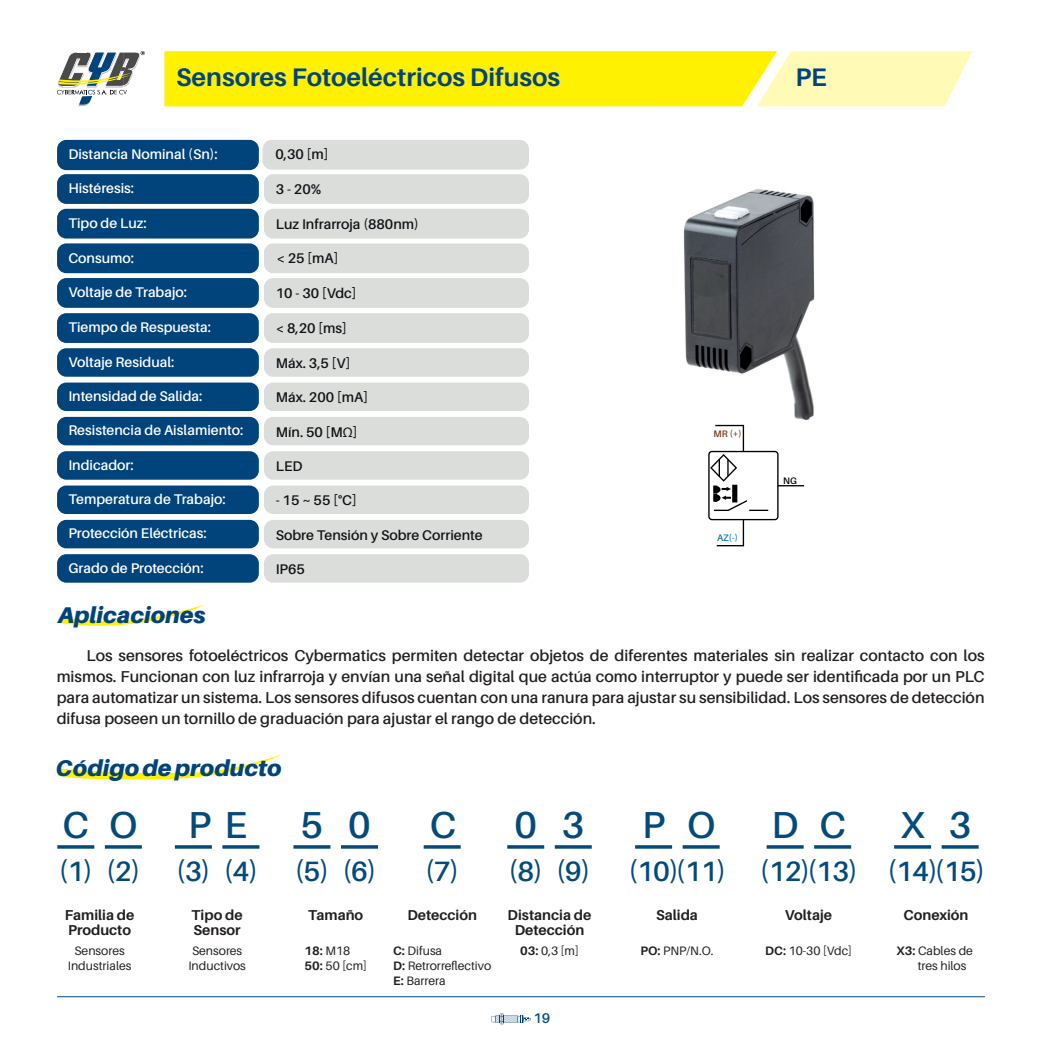
<style>
.page{position:relative;width:1042px;height:1042px;background:#fff}
.page>*{position:absolute;margin:0;border:0;box-sizing:border-box;transform-origin:0 0}
.t1{font:600 37.62px "Aileron";color:#044b7c}
.t2{font:600 28px "Aileron";letter-spacing:-.025em;color:#044b7c}
.t3{font:700 25.38px "Aileron";color:#00447b}
.t4{font:italic 900 22.75px "Aileron";color:#00447b}
.t5{font:600 15.75px/21px "Aileron";color:#231f20;text-align:justify}
.t6{font:700 14.35px/15.8px "Aileron";color:#231f20}
.t7{font:600 14px "Aileron";color:#fff}
.t8{font:600 14px "Aileron";color:#101315}
.t9{font:600 14px "Aileron";color:#034b7d}
.t10{font:12.25px/14.7px "Aileron";color:#231f20}
.t11{font:600 9.45px "Aileron";color:#0873bb}
.t12{font:600 9.45px "Aileron";color:#793416}
.t13{font:600 9.45px "Aileron";color:#000001}
.s1{font-family:"Myriad Pro";font-weight:400}
.s2{font-weight:700}
</style>
<div class="page">
<svg style="left:164px;top:51px;width:808px;height:55px;background:#fff333"></svg>
<svg style="left:57px;top:51px;width:88px;height:55px"></svg>
<div style="left:262px;top:140px;width:267px;height:30px;background:#dbdddb;border-radius:9px"></div>
<div style="left:264px;top:243px;width:265px;height:30px;background:#dbdddb;border-radius:9px"></div>
<div style="left:57px;top:140px;width:202px;height:30px;background:#00447b;border-radius:9px"></div>
<div style="left:57px;top:174px;width:202px;height:30px;background:#00447b;border-radius:9px"></div>
<div style="left:57px;top:209px;width:202px;height:29px;background:#00447b;border-radius:9px"></div>
<div style="left:264px;top:174px;width:265px;height:30px;background:#dbdddb;border-radius:9px"></div>
<div style="left:264px;top:209px;width:265px;height:29px;background:#dbdddb;border-radius:9px"></div>
<div style="left:57px;top:243px;width:202px;height:30px;background:#00447b;border-radius:9px"></div>
<div style="left:57px;top:278px;width:202px;height:30px;background:#00447b;border-radius:9px"></div>
<div style="left:264px;top:278px;width:265px;height:30px;background:#dbdddb;border-radius:9px"></div>
<div style="left:57px;top:313px;width:202px;height:30px;background:#00447b;border-radius:9px"></div>
<div style="left:264px;top:313px;width:265px;height:30px;background:#dbdddb;border-radius:9px"></div>
<div style="left:57px;top:348px;width:202px;height:29px;background:#00447b;border-radius:9px"></div>
<div style="left:264px;top:348px;width:265px;height:29px;background:#dbdddb;border-radius:9px"></div>
<div style="left:57px;top:382px;width:202px;height:29px;background:#00447b;border-radius:9px"></div>
<div style="left:264px;top:382px;width:265px;height:29px;background:#dbdddb;border-radius:9px"></div>
<div style="left:57px;top:417px;width:202px;height:28px;background:#00447b;border-radius:9px"></div>
<div style="left:264px;top:417px;width:265px;height:28px;background:#dbdddb;border-radius:9px"></div>
<div style="left:57px;top:451px;width:202px;height:29px;background:#00447b;border-radius:9px"></div>
<div style="left:264px;top:451px;width:265px;height:29px;background:#dbdddb;border-radius:9px"></div>
<div style="left:57px;top:485px;width:202px;height:29px;background:#00447b;border-radius:9px"></div>
<div style="left:264px;top:485px;width:265px;height:29px;background:#dbdddb;border-radius:9px"></div>
<div style="left:57px;top:520px;width:202px;height:28px;background:#00447b;border-radius:9px"></div>
<div style="left:264px;top:520px;width:265px;height:28px;background:#dbdddb;border-radius:9px"></div>
<div style="left:57px;top:554px;width:202px;height:29px;background:#00447b;border-radius:9px"></div>
<div style="left:264px;top:554px;width:265px;height:29px;background:#dbdddb;border-radius:9px"></div>
<hr style="left:222px;top:845px;width:37px;height:3px;background:#044b7c">
<hr style="left:175px;top:845px;width:37px;height:3px;background:#044b7c">
<hr style="left:341px;top:845px;width:37px;height:3px;background:#044b7c">
<hr style="left:293px;top:845px;width:37px;height:3px;background:#044b7c">
<hr style="left:555px;top:845px;width:37px;height:3px;background:#044b7c">
<hr style="left:507px;top:845px;width:37px;height:3px;background:#044b7c">
<hr style="left:682px;top:845px;width:37px;height:3px;background:#044b7c">
<hr style="left:635px;top:845px;width:37px;height:3px;background:#044b7c">
<hr style="left:814px;top:845px;width:37px;height:3px;background:#044b7c">
<hr style="left:766px;top:845px;width:37px;height:3px;background:#044b7c">
<hr style="left:941px;top:845px;width:37px;height:3px;background:#044b7c">
<hr style="left:894px;top:845px;width:37px;height:3px;background:#044b7c">
<hr style="left:105px;top:845px;width:37px;height:3px;background:#044b7c">
<hr style="left:57px;top:845px;width:37px;height:3px;background:#044b7c">
<hr style="left:424px;top:845px;width:37px;height:3px;background:#044b7c">
<hr style="left:57px;top:996px;width:928px;height:1px;background:#034b7d">
<svg style="left:492px;top:1013px;width:39px;height:11px"></svg>
<svg style="left:58px;top:754px;width:224px;height:26px"></svg>
<svg style="left:59px;top:604px;width:147px;height:22px"></svg>
<img style="left:683px;top:189px;width:132px;height:231px">
<div style="left:708px;top:451px;width:70px;height:69px;border:1px solid #000001;border-radius:3px"></div>
<svg style="left:715px;top:518px;width:30px;height:29px"></svg>
<svg style="left:778px;top:485px;width:26px;height:1px"></svg>
<svg style="left:709px;top:424px;width:59px;height:88px"></svg>
<h3 class="t3" style="left:176px;top:63px;width:385px">Sensores Fotoeléctricos Difusos</h3>
<h3 class="t3" style="left:795px;top:63px;width:33px">PE</h3>
<p class="t7" style="left:68px;top:147px;width:151px">Distancia Nominal (Sn):</p>
<p class="t8" style="left:275px;top:147px;width:54px">0,30 [m]</p>
<p class="t7" style="left:68px;top:181px;width:67px">Histéresis:</p>
<p class="t7" style="left:68px;top:215px;width:80px">Tipo de Luz:</p>
<p class="t8" style="left:276px;top:181px;width:47px">3 - 20%</p>
<p class="t8" style="left:276px;top:216px;width:145px">Luz Infrarroja (880nm)</p>
<p class="t8" style="left:276px;top:250px;width:63px">&lt; 25 [mA]</p>
<p class="t7" style="left:68px;top:250px;width:67px">Consumo:</p>
<p class="t7" style="left:68px;top:285px;width:120px">Voltaje de Trabajo:</p>
<p class="t8" style="left:276px;top:286px;width:82px">10 - 30 [Vdc]</p>
<p class="t7" style="left:68px;top:320px;width:144px">Tiempo de Respuesta:</p>
<p class="t8" style="left:276px;top:321px;width:72px">&lt; 8,20 [ms]</p>
<p class="t7" style="left:68px;top:354px;width:107px">Voltaje Residual:</p>
<p class="t8" style="left:276px;top:355px;width:76px">Máx. 3,5 [V]</p>
<p class="t7" style="left:68px;top:388px;width:135px">Intensidad de Salida:</p>
<p class="t8" style="left:276px;top:390px;width:94px">Máx. 200 [mA]</p>
<p class="t7" style="left:68px;top:423px;width:176px">Resistencia de Aislamiento:</p>
<p class="t8" style="left:276px;top:424px;width:83px">Mín. 50 [M<span class="s1">Ω</span>]</p>
<p class="t7" style="left:68px;top:457px;width:67px">Indicador:</p>
<p class="t8" style="left:276px;top:458px;width:28px">LED</p>
<p class="t7" style="left:68px;top:491px;width:159px">Temperatura de Trabajo:</p>
<p class="t8" style="left:276px;top:493px;width:82px">- 15 ~ 55 [°C]</p>
<p class="t7" style="left:68px;top:526px;width:140px">Protección Eléctricas:</p>
<p class="t8" style="left:276px;top:527px;width:208px">Sobre Tensión y Sobre Corriente</p>
<p class="t7" style="left:68px;top:560px;width:137px">Grado de Protección:</p>
<p class="t8" style="left:276px;top:561px;width:31px">IP65</p>
<h3 class="t4" style="left:58px;top:601px;width:149px">Aplicaciones</h3>
<p class="t12" style="left:713px;top:428px;width:30px">MR (+)</p>
<p class="t11" style="left:717px;top:532px;width:22px">AZ(-)</p>
<p class="t13" style="left:783px;top:475px;width:15px">NG</p>
<p class="t5" style="left:57px;top:645px;width:929px;text-indent:30px">Los sensores fotoeléctricos Cybermatics permiten detectar objetos de diferentes materiales sin realizar contacto con los mismos. Funcionan con luz infrarroja y envían una señal digital que actúa como interruptor y puede ser identificada por un PLC para automatizar un sistema. Los sensores difusos cuentan con una ranura para ajustar su sensibilidad. Los sensores de detección difusa poseen un tornillo de graduación para ajustar el rango de detección.</p>
<h3 class="t4" style="left:55px;top:755px;width:228px">Código de producto</h3>
<h1 class="t1" style="left:62px;top:804px;width:28px">C</h1>
<h2 class="t2" style="left:59px;top:856px;width:36px">(1)</h2>
<p class="t6" style="left:65px;top:907px;width:71px">Familia de<br>Producto</p>
<h1 class="t1" style="left:109px;top:804px;width:30px">O</h1>
<h2 class="t2" style="left:106px;top:856px;width:36px">(2)</h2>
<h1 class="t1" style="left:188px;top:804px;width:60px">P E</h1>
<h2 class="t2" style="left:224px;top:856px;width:36px">(4)</h2>
<h2 class="t2" style="left:176px;top:856px;width:36px">(3)</h2>
<p class="t6" style="left:192px;top:907px;width:53px">Tipo de<br>Sensor</p>
<h1 class="t1" style="left:348px;top:804px;width:24px">0</h1>
<h2 class="t2" style="left:342px;top:856px;width:36px">(6)</h2>
<h1 class="t1" style="left:301px;top:804px;width:24px">5</h1>
<h2 class="t2" style="left:295px;top:856px;width:36px">(5)</h2>
<p class="t6" style="left:308px;top:907px;width:57px">Tamaño</p>
<h1 class="t1" style="left:430px;top:804px;width:28px">C</h1>
<h2 class="t2" style="left:425px;top:856px;width:36px">(7)</h2>
<p class="t6" style="left:407px;top:907px;width:71px">Detección</p>
<h1 class="t1" style="left:514px;top:804px;width:24px">0</h1>
<h2 class="t2" style="left:508px;top:856px;width:36px">(8)</h2>
<p class="t6" style="left:507px;top:907px;width:85px;text-align:center">Distancia de<br>Detección</p>
<h1 class="t1" style="left:562px;top:804px;width:24px">3</h1>
<h2 class="t2" style="left:556px;top:856px;width:36px">(9)</h2>
<h1 class="t1" style="left:687px;top:804px;width:30px">O</h1>
<h2 class="t2" style="left:628px;top:856px;width:99px">(10)(11)</h2>
<h1 class="t1" style="left:642px;top:804px;width:24px">P</h1>
<h1 class="t1" style="left:819px;top:804px;width:28px">C</h1>
<h2 class="t2" style="left:760px;top:856px;width:99px">(12)(13)</h2>
<h1 class="t1" style="left:771px;top:804px;width:29px">D</h1>
<h1 class="t1" style="left:949px;top:804px;width:24px">3</h1>
<h2 class="t2" style="left:887px;top:856px;width:99px">(14)(15)</h2>
<h1 class="t1" style="left:900px;top:804px;width:26px">X</h1>
<p class="t6" style="left:656px;top:907px;width:43px">Salida</p>
<p class="t6" style="left:785px;top:907px;width:49px">Voltaje</p>
<p class="t6" style="left:903px;top:907px;width:66px">Conexión</p>
<p class="t10" style="left:68px;top:944px;width:65px;text-align:center">Sensores<br>Industriales</p>
<p class="t10" style="left:188px;top:944px;width:59px">Sensores<br>Inductivos</p>
<p class="t10" style="left:305px;top:944px;width:64px"><span class="s2">18:</span> M18<br><span class="s2">50:</span> 50 [cm]</p>
<p class="t10" style="left:393px;top:944px;width:100px"><span class="s2">C:</span> Difusa<br><span class="s2">D:</span> Retrorreflectivo<br><span class="s2">E:</span> Barrera</p>
<p class="t10" style="left:520px;top:944px;width:60px"><span class="s2">03:</span> 0,3 [m]</p>
<p class="t10" style="left:640px;top:944px;width:75px"><span class="s2">PO:</span> PNP/N.O.</p>
<p class="t10" style="left:765px;top:944px;width:88px"><span class="s2">DC:</span> 10-30 [Vdc]</p>
<p class="t10" style="left:917px;top:944px;width:57px;text-indent:-21px"><span class="s2">X3:</span> Cables de tres hilos</p>
<p class="t9" style="left:533px;top:1010px;width:18px">19</p>
</div>
